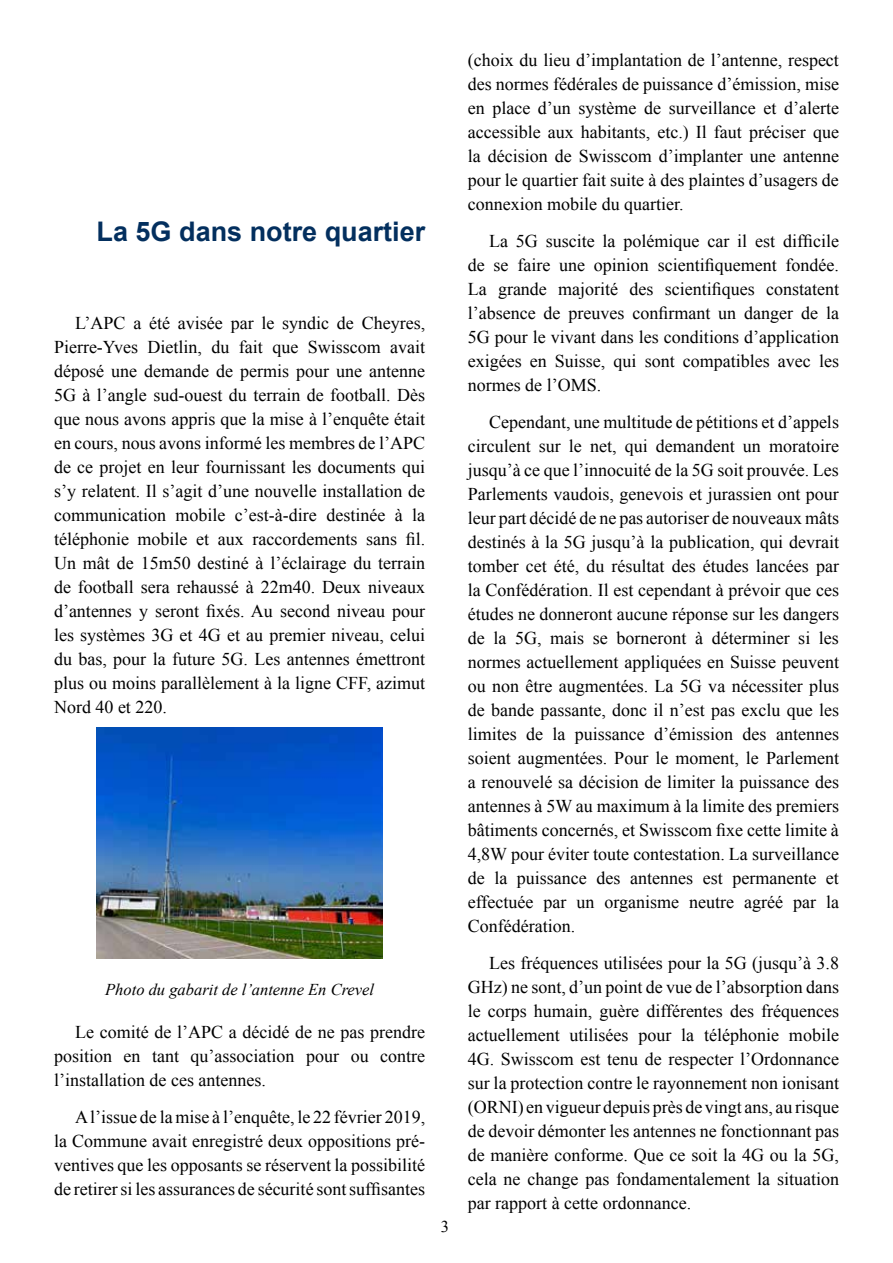
<style>
.page{position:relative;width:893px;height:1263px;background:#fff}
.page>*{position:absolute;margin:0;border:0;box-sizing:border-box;transform-origin:0 0}
.t1{font:700 27px "Arial";color:#032f5e}
.t2{font:18px/24px "Times New Roman";color:#000;text-align:justify}
.t3{font:italic 16.5px "Times New Roman";color:#000}
.t4{font:16.5px "Times New Roman";color:#000}
</style>
<div class="page">
<img style="left:96px;top:728px;width:287px;height:230px">
<h1 class="t1" style="left:97px;top:213px;width:330px">La 5G dans notre quartier</h1>
<p class="t2" style="left:54px;top:311px;width:373px;text-indent:21px">L’APC a été avisée par le syndic de Cheyres, Pierre-Yves Dietlin, du fait que Swisscom avait déposé une demande de permis pour une antenne 5G à l’angle sud-ouest du terrain de football. Dès que nous avons appris que la mise à l’enquête était en cours, nous avons informé les membres de l’APC de ce projet en leur fournissant les documents qui s’y relatent. Il s’agit d’une nouvelle installation de communication mobile c’est-à-dire destinée à la téléphonie mobile et aux raccordements sans fil.<br>Un mât de 15m50 destiné à l’éclairage du terrain de football sera rehaussé à 22m40. Deux niveaux d’antennes y seront fixés. Au second niveau pour les systèmes 3G et 4G et au premier niveau, celui du bas, pour la future 5G. Les antennes émettront plus ou moins parallèlement à la ligne CFF, azimut Nord 40 et 220.</p>
<p class="t3" style="left:105px;top:977px;width:270px">Photo du gabarit de l’antenne En Crevel</p>
<p class="t2" style="left:54px;top:1019px;width:373px;text-indent:21px">Le comité de l’APC a décidé de ne pas prendre position en tant qu’association pour ou contre l’installation de ces antennes.</p>
<p class="t2" style="left:54px;top:1104px;width:373px;text-indent:21px">A l’issue de la mise à l’enquête, le 22 février 2019, la Commune avait enregistré deux oppositions pré&shy;ventives que les opposants se réservent la possibilité de retirer si les assurances de sécurité sont suffisantes</p>
<p class="t4" style="left:441px;top:1215px;width:10px">3</p>
<p class="t2" style="left:468px;top:48px;width:373px">(choix du lieu d’implantation de l’antenne, respect des normes fédérales de puissance d’émission, mise en place d’un système de surveillance et d’alerte accessible aux habitants, etc.) Il faut préciser que la décision de Swisscom d’implanter une antenne pour le quartier fait suite à des plaintes d’usagers de connexion mobile du quartier.</p>
<p class="t2" style="left:468px;top:229px;width:373px;text-indent:21px">La 5G suscite la polémique car il est difficile de se faire une opinion scientifiquement fondée.<br>La grande majorité des scientifiques constatent l’absence de preuves confirmant un danger de la 5G pour le vivant dans les conditions d’application exigées en Suisse, qui sont compatibles avec les normes de l’OMS.</p>
<p class="t2" style="left:468px;top:410px;width:373px;text-indent:21px">Cependant, une multitude de pétitions et d’appels circulent sur le net, qui demandent un moratoire jusqu’à ce que l’innocuité de la 5G soit prouvée. Les Parlements vaudois, genevois et jurassien ont pour leur part décidé de ne pas autoriser de nouveaux mâts destinés à la 5G jusqu’à la publication, qui devrait tomber cet été, du résultat des études lancées par la Confédération. Il est cependant à prévoir que ces études ne donneront aucune réponse sur les dangers de la 5G, mais se borneront à déterminer si les normes actuellement appliquées en Suisse peuvent ou non être augmentées. La 5G va nécessiter plus de bande passante, donc il n’est pas exclu que les limites de la puissance d’émission des antennes soient augmentées. Pour le moment, le Parlement a renouvelé sa décision de limiter la puissance des antennes à 5W au maximum à la limite des premiers bâtiments concernés, et Swisscom fixe cette limite à 4,8W pour éviter toute contestation. La surveillance de la puissance des antennes est permanente et effectuée par un organisme neutre agréé par la Confédération.</p>
<p class="t2" style="left:468px;top:950px;width:373px;text-indent:21px">Les fréquences utilisées pour la 5G (jusqu’à 3.8<br>GHz) ne sont, d’un point de vue de l’absorption dans le corps humain, guère différentes des fréquences actuellement utilisées pour la téléphonie mobile 4G. Swisscom est tenu de respecter l’Ordonnance sur la protection contre le rayonnement non ionisant (ORNI) en vigueur depuis près de vingt ans, au risque de devoir démonter les antennes ne fonctionnant pas de manière conforme. Que ce soit la 4G ou la 5G, cela ne change pas fondamentalement la situation par rapport à cette ordonnance.</p>
</div>
